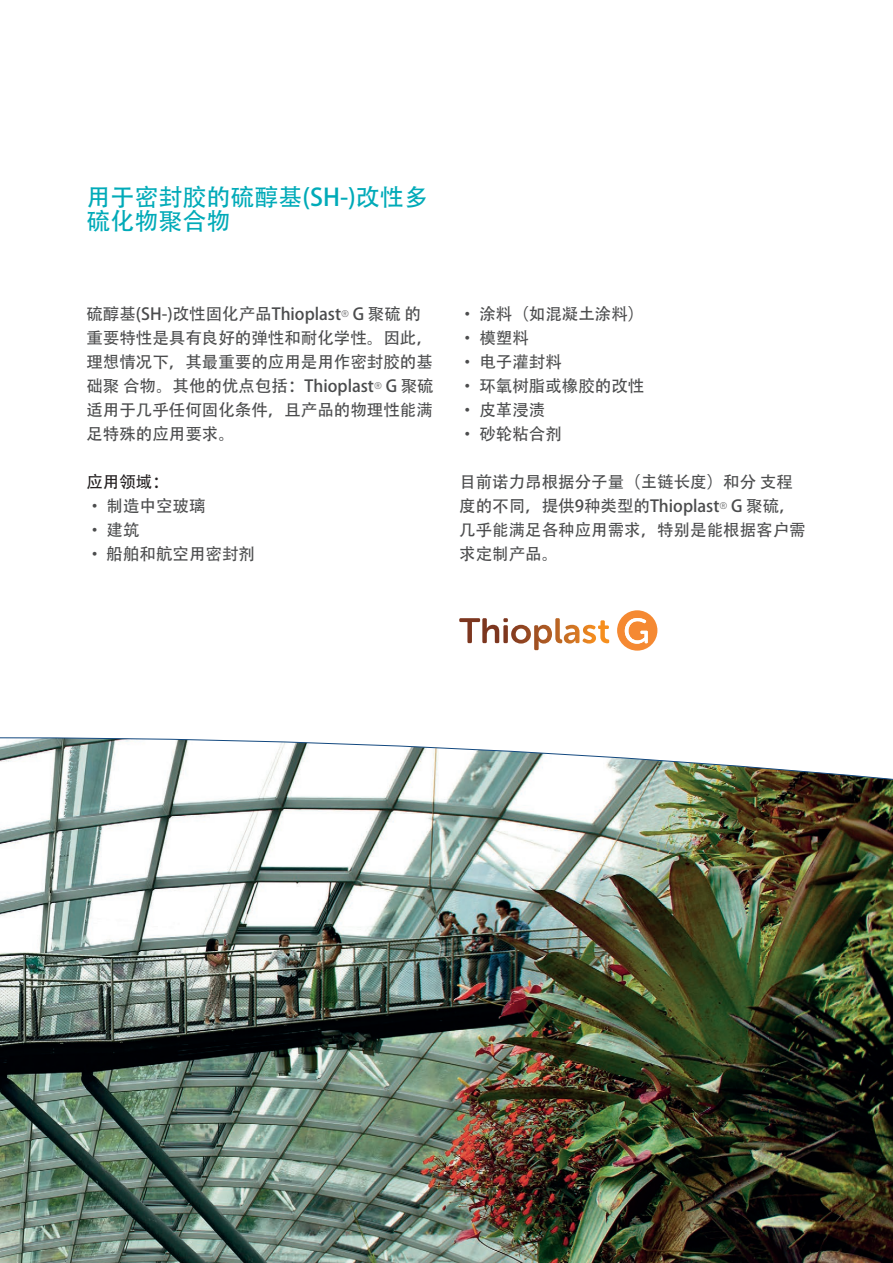
<style>
.page{position:relative;width:893px;height:1263px;background:#fff}
.page>*{position:absolute;margin:0;border:0;box-sizing:border-box;transform-origin:0 0}
._1_Body_Copy{font:24px/24px "Adobe Heiti Std";color:#00aab8}
._1_Body_Copy-2{font:16.5px/24px "Adobe Heiti Std";color:#4b4c4d}
._1_Body_Copy_Black_B{font:16.5px "Adobe Heiti Std";color:#231f20}
</style>
<div class="page">
<img style="left:0;top:737px;width:893px;height:526px">
<div style="left:617px;top:610px;width:40px;height:41px;background:#f58932;border-radius:50%"></div>
<svg style="left:459px;top:618px;width:150px;height:32px"></svg>
<svg style="left:625px;top:618px;width:23px;height:26px"></svg>
<p class="_1_Body_Copy" style="left:86px;top:186px;width:343px">用于密封胶的硫醇基(SH-)改性多硫化物聚合物</p>
<p class="_1_Body_Copy-2" style="left:86px;top:302px;width:349px">硫醇基(SH-)改性固化产品Thioplast<sup>®</sup> G 聚硫 的重要特性是具有良好的弹性和耐化学性。因此，理想情况下，其最重要的应用是用作密封胶的基础聚 合物。其他的优点包括：Thioplast<sup>®</sup> G 聚硫适用于几乎任何固化条件，且产品的物理性能满足特殊的应用要求。</p>
<p class="_1_Body_Copy_Black_B" style="left:86px;top:472px;width:84px">应用领域：</p>
<p class="_1_Body_Copy-2" style="left:86px;top:494px;width:121px">• 制造中空玻璃</p>
<p class="_1_Body_Copy-2" style="left:86px;top:518px;width:55px">• 建筑</p>
<p class="_1_Body_Copy-2" style="left:86px;top:542px;width:170px">• 船舶和航空用密封剂</p>
<p class="_1_Body_Copy-2" style="left:459px;top:302px;width:187px">• 涂料（如混凝土涂料）</p>
<p class="_1_Body_Copy-2" style="left:459px;top:326px;width:71px">• 模塑料</p>
<p class="_1_Body_Copy-2" style="left:459px;top:350px;width:104px">• 电子灌封料</p>
<p class="_1_Body_Copy-2" style="left:459px;top:374px;width:187px">• 环氧树脂或橡胶的改性</p>
<p class="_1_Body_Copy-2" style="left:459px;top:398px;width:88px">• 皮革浸渍</p>
<p class="_1_Body_Copy-2" style="left:459px;top:422px;width:104px">• 砂轮粘合剂</p>
<p class="_1_Body_Copy-2" style="left:459px;top:470px;width:348px">目前诺力昂根据分子量（主链长度）和分 支程度的不同，提供9种类型的Thioplast<sup>®</sup> G 聚硫，几乎能满足各种应用需求，特别是能根据客户需求定制产品。</p>
</div>
